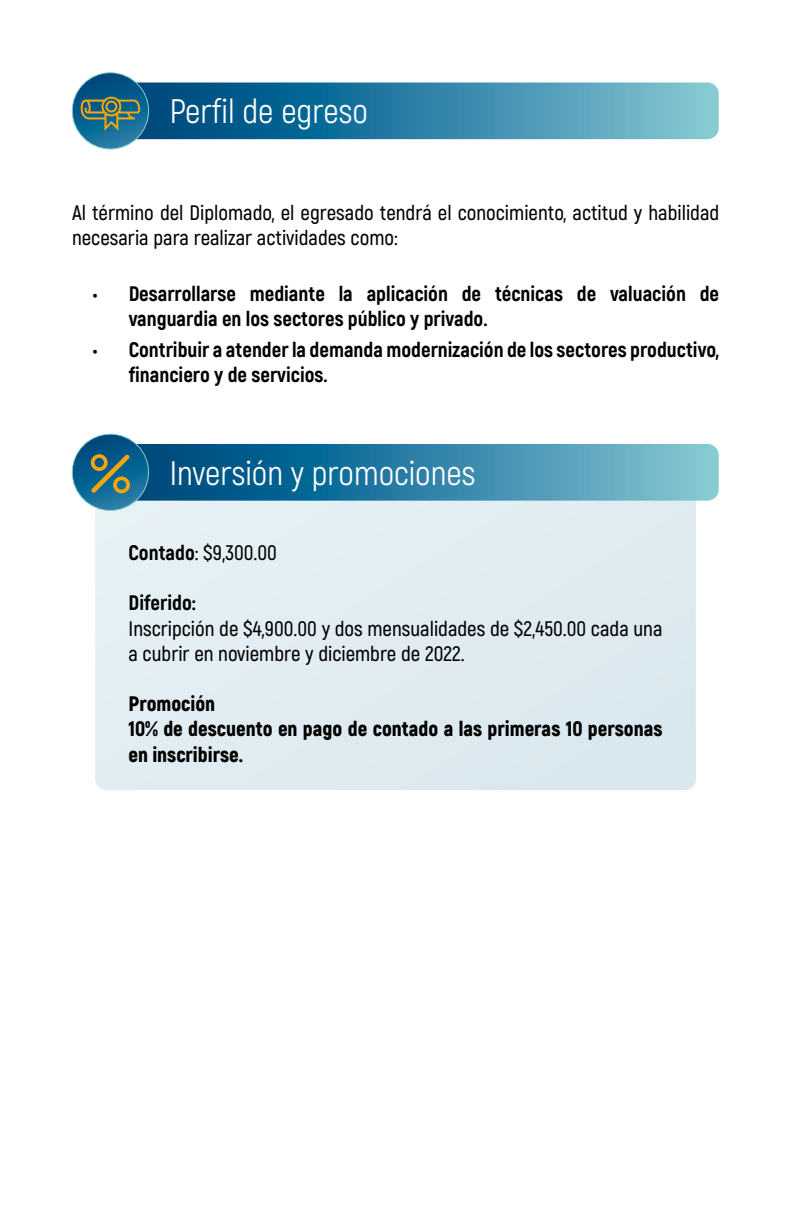
<style>
.page{position:relative;width:792px;height:1224px;background:#fff}
.page>*{position:absolute;margin:0;border:0;box-sizing:border-box;transform-origin:0 0}
.t1{font:34px "Akrobat";color:#fff}
.t2{font:600 21px/25.2px "Akrobat";color:#000}
.t3{font:800 21px/25.2px "Akrobat";color:#000}
.t4{font:900 21px/25.2px "Akrobat";color:#000}
.s1{font-weight:800}
</style>
<div class="page">
<svg style="left:72px;top:73px;width:77px;height:76px"></svg>
<svg style="left:80px;top:83px;width:639px;height:56px;background:#3483a4"></svg>
<div style="left:95px;top:473px;width:601px;height:317px;background:#e0ecf2;border-radius:11px"></div>
<svg style="left:72px;top:434px;width:77px;height:76px;background:#136692"></svg>
<svg style="left:91px;top:444px;width:628px;height:57px;background:#3583a4"></svg>
<h1 class="t1" style="left:170px;top:91px;width:199px">Perfil de egreso</h1>
<p class="t2" style="left:72px;top:200px;width:649px">Al término del Diplomado, el egresado tendrá el conocimiento, actitud y habilidad necesaria para realizar actividades como:</p>
<p class="t3" style="left:129px;top:281px;width:592px;text-indent:-36px">• Desarrollarse mediante la aplicación de técnicas de valuación de vanguardia en los sectores público y privado.</p>
<p class="t3" style="left:129px;top:337px;width:592px;text-indent:-36px">• Contribuir a atender la demanda modernización de los sectores productivo, financiero y de servicios.</p>
<h1 class="t1" style="left:170px;top:453px;width:307px">Inversión y promociones</h1>
<p class="t2" style="left:129px;top:540px;width:150px"><span class="s1">Contado</span>: $9,300.00</p>
<p class="t3" style="left:129px;top:590px;width:69px">Diferido:</p>
<p class="t2" style="left:129px;top:616px;width:535px">Inscripción de $4,900.00 y dos mensualidades de $2,450.00 cada una a cubrir en noviembre y diciembre de 2022.</p>
<p class="t4" style="left:129px;top:691px;width:536px">Promoción<br>10% de descuento en pago de contado a las primeras 10 personas en inscribirse.</p>
</div>
